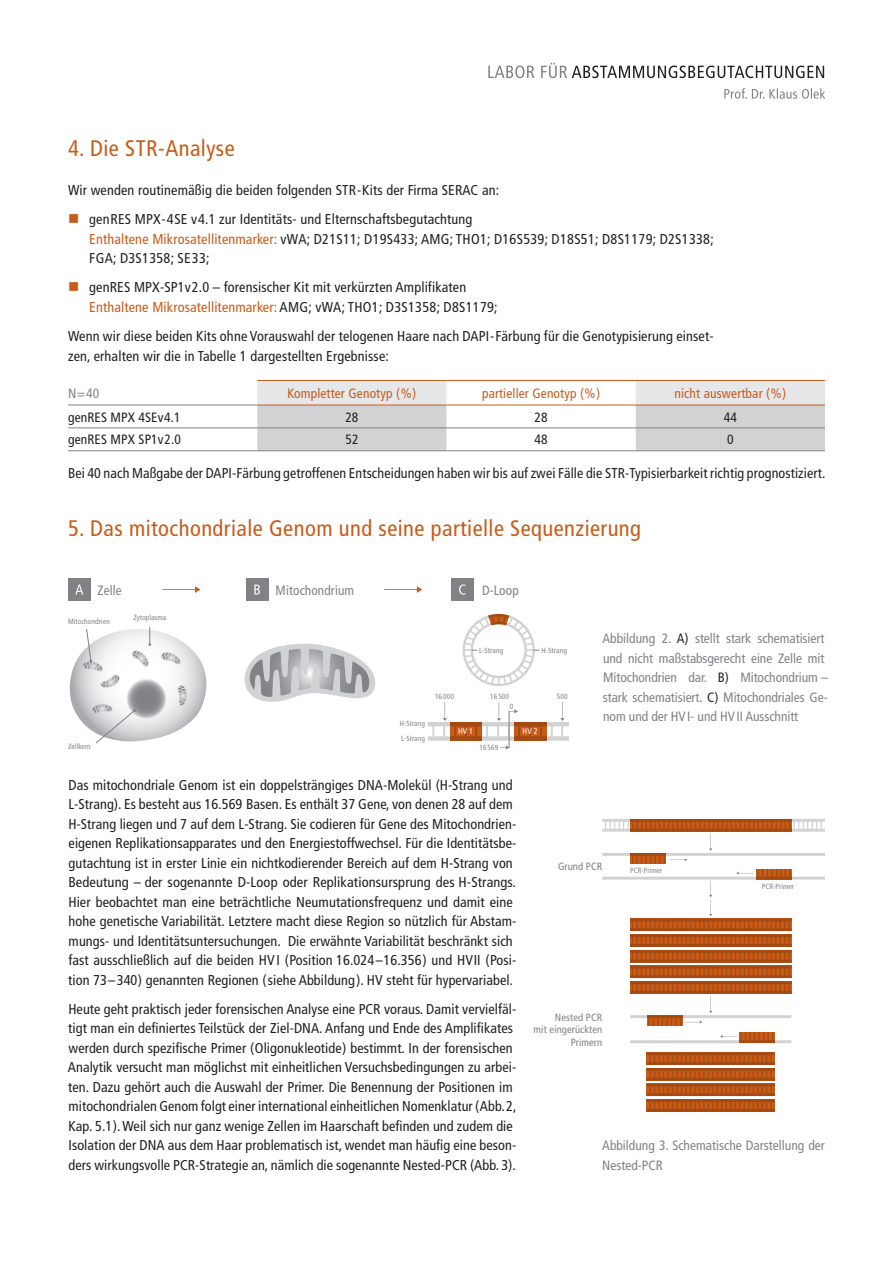
<style>
.page{position:relative;width:893px;height:1263px;background:#fff}
.page>*{position:absolute;margin:0;border:0;box-sizing:border-box;transform-origin:0 0}
.t1{font:condensed 22.5px "Frutiger LT Std";letter-spacing:.02em;color:#c85b18}
.t2{font:condensed 22.5px "Frutiger";letter-spacing:.02em;color:#c85b18}
.t3{font:condensed 14.25px/19.5px "Frutiger";letter-spacing:.005em;color:#231f20}
.t4{font:condensed 13.5px/19.5px "Frutiger";letter-spacing:-.005em;color:#808285}
.t5{font:condensed 13.5px "Frutiger";letter-spacing:.01em;color:#c85b18}
.t6{font:condensed 13.5px "Frutiger";letter-spacing:.01em;color:#231f20}
.t7{font:condensed 13.5px "Frutiger LT Std";letter-spacing:.01em;color:#808285}
.t8{font:condensed 10.5px/12.6px "Frutiger LT Std";letter-spacing:.01em;color:#808285;text-align:right}
.t9{font:condensed 8.25px "Frutiger LT Std";color:#fff}
.t10{font:condensed 7.5px "Frutiger LT Std";letter-spacing:.01em;color:#808285}
.s1{color:#c85b18}
.s2{color:#231f20}
</style>
<div class="page">
<hr style="left:602px;top:819px;width:223px;height:3px;background:#d1d2d4">
<hr style="left:602px;top:829px;width:223px;height:3px;background:#d1d2d4">
<div style="left:631px;top:819px;width:161px;height:13px;background:#a34a13"></div>
<div style="left:630px;top:918px;width:162px;height:13px;background:#a34a13"></div>
<svg style="left:647px;top:1052px;width:128px;height:13px;background:#b15014"></svg>
<svg style="left:630px;top:934px;width:162px;height:13px;background:#b15014"></svg>
<svg style="left:647px;top:1068px;width:128px;height:13px;background:#b15014"></svg>
<svg style="left:630px;top:950px;width:162px;height:12px;background:#b15014"></svg>
<svg style="left:647px;top:1083px;width:128px;height:13px;background:#b25014"></svg>
<svg style="left:630px;top:965px;width:162px;height:13px;background:#b25014"></svg>
<svg style="left:647px;top:1099px;width:128px;height:13px;background:#b15014"></svg>
<svg style="left:630px;top:981px;width:162px;height:13px"></svg>
<hr style="left:602px;top:853px;width:223px;height:3px;background:#d1d2d4">
<hr style="left:602px;top:877px;width:223px;height:3px;background:#d1d2d4">
<hr style="left:630px;top:1015px;width:161px;height:3px;background:#d1d2d4">
<svg style="left:632px;top:983px;width:158px;height:43px"></svg>
<hr style="left:630px;top:1040px;width:161px;height:3px;background:#d1d2d4">
<svg style="left:739px;top:1032px;width:36px;height:11px"></svg>
<svg style="left:720px;top:1032px;width:53px;height:9px"></svg>
<svg style="left:605px;top:821px;width:217px;height:108px"></svg>
<svg style="left:488px;top:63px;width:336px;height:15px"></svg>
<svg style="left:724px;top:88px;width:101px;height:11px"></svg>
<svg style="left:257px;top:381px;width:568px;height:69px"></svg>
<hr style="left:68px;top:405px;width:189px;height:1px;background:#808285">
<hr style="left:68px;top:427px;width:189px;height:1px;background:#808285">
<hr style="left:257px;top:427px;width:189px;height:1px;background:#808285">
<hr style="left:446px;top:427px;width:190px;height:1px;background:#808285">
<hr style="left:636px;top:427px;width:189px;height:1px;background:#808285">
<hr style="left:68px;top:450px;width:189px;height:1px;background:#808285">
<hr style="left:257px;top:450px;width:189px;height:1px;background:#808285">
<hr style="left:446px;top:450px;width:190px;height:1px;background:#808285">
<hr style="left:636px;top:450px;width:189px;height:1px;background:#808285">
<hr style="left:257px;top:380px;width:189px;height:1px;background:#c85b18">
<hr style="left:446px;top:380px;width:190px;height:1px;background:#c85b18">
<hr style="left:636px;top:380px;width:189px;height:1px;background:#c85b18">
<hr style="left:257px;top:405px;width:189px;height:1px;background:#c85b18">
<hr style="left:446px;top:405px;width:190px;height:1px;background:#c85b18">
<hr style="left:636px;top:405px;width:189px;height:1px;background:#c85b18">
<svg style="left:244px;top:644px;width:132px;height:58px"></svg>
<svg style="left:162px;top:586px;width:38px;height:7px"></svg>
<svg style="left:384px;top:586px;width:38px;height:7px"></svg>
<hr style="left:428px;top:722px;width:141px;height:4px;background:#d1d2d4">
<div style="left:428px;top:736px;width:141px;height:5px;background:#d1d2d4"></div>
<svg style="left:432px;top:726px;width:2px;height:10px"></svg>
<svg style="left:486px;top:726px;width:2px;height:10px"></svg>
<svg style="left:508px;top:725px;width:1px;height:12px"></svg>
<svg style="left:551px;top:726px;width:2px;height:10px"></svg>
<svg style="left:514px;top:722px;width:32px;height:19px"></svg>
<svg style="left:450px;top:722px;width:31px;height:19px"></svg>
<hr style="left:509px;top:711px;width:1px;height:37px;background:#808285">
<svg style="left:443px;top:702px;width:4px;height:35px"></svg>
<svg style="left:497px;top:702px;width:4px;height:35px"></svg>
<svg style="left:560px;top:702px;width:5px;height:35px"></svg>
<svg style="left:509px;top:709px;width:9px;height:4px"></svg>
<svg style="left:500px;top:745px;width:9px;height:5px"></svg>
<svg style="left:462px;top:614px;width:77px;height:72px"></svg>
<div style="left:68px;top:578px;width:23px;height:23px;background:#808285"></div>
<svg style="left:75px;top:585px;width:8px;height:9px"></svg>
<div style="left:246px;top:578px;width:22px;height:23px;background:#808285"></div>
<svg style="left:254px;top:585px;width:6px;height:9px"></svg>
<div style="left:451px;top:578px;width:22px;height:23px;background:#808285"></div>
<svg style="left:459px;top:584px;width:6px;height:11px"></svg>
<svg style="left:69px;top:627px;width:138px;height:117px"></svg>
<h1 class="t2" style="left:68px;top:135px;width:168px">4. Die STR-Analyse</h1>
<p class="t3" style="left:68px;top:180px;width:382px">Wir wenden routinemäßig die beiden folgenden STR -Kits der Firma SERA</p>
<p class="t3" style="left:471px;top:180px;width:30px">C an:</p>
<p class="t3" style="left:89px;top:209px;width:27px">gen RES</p>
<p class="t3" style="left:89px;top:209px;width:626px;text-indent:46px">MPX-4 SE v4.1 zur Identitäts- und Elternschaftsbegutachtung<br><span class="s1">Enthaltene Mikrosatellitenmarker:</span> vWA; D21S11; D19S433; AMG; THO1; D16S539; D18S51; D8S1179; D2S1338;<br>FGA; D3S1358; SE 33;</p>
<p class="t3" style="left:89px;top:278px;width:28px">genRES</p>
<p class="t3" style="left:89px;top:278px;width:410px;text-indent:45px">MPX-SP1v2.0 – forensischer Kit mit verkürzten Amplifikaten<br><span class="s1">Enthaltene Mikrosatellitenmarker:</span> AMG; vWA; THO1; D3S1358; D8S1179;</p>
<p class="t3" style="left:68px;top:326px;width:401px">Wenn wir diese beiden Kits ohne Vorauswahl der telogenen Haare nach DAPI</p>
<p class="t3" style="left:490px;top:326px;width:225px">-Färbung für die Genotypisierung einset-</p>
<p class="t3" style="left:68px;top:346px;width:322px">zen, erhalten wir die in Tabelle 1 dargestellten Ergebnisse:</p>
<p class="t7" style="left:68px;top:385px;width:33px">N=40</p>
<p class="t5" style="left:288px;top:385px;width:130px">Kompletter Genotyp (%)</p>
<p class="t5" style="left:482px;top:385px;width:120px">partieller Genotyp (%)</p>
<p class="t5" style="left:674px;top:385px;width:113px">nicht auswertbar (%)</p>
<p class="t6" style="left:68px;top:409px;width:27px">genRES</p>
<p class="t6" style="left:111px;top:409px;width:72px">MPX 4SEv4.1</p>
<p class="t6" style="left:345px;top:409px;width:15px">28</p>
<p class="t6" style="left:535px;top:409px;width:15px">28</p>
<p class="t6" style="left:724px;top:409px;width:15px">44</p>
<p class="t6" style="left:68px;top:432px;width:27px">genRES</p>
<p class="t6" style="left:111px;top:432px;width:72px">MPX SP1v2.0</p>
<p class="t6" style="left:345px;top:432px;width:15px">52</p>
<p class="t6" style="left:535px;top:432px;width:15px">48</p>
<p class="t6" style="left:727px;top:432px;width:8px">0</p>
<p class="t3" style="left:68px;top:463px;width:145px">Bei 40 nach Maßgabe der DAPI</p>
<p class="t3" style="left:232px;top:463px;width:595px">-Färbung getroffenen Entscheidungen haben wir bis auf zwei Fälle die STR-Typisierbarkeit richtig prognostiziert.</p>
<h1 class="t1" style="left:68px;top:515px;width:575px">5. Das mitochondriale Genom und seine partielle Sequenzierung</h1>
<p class="t7" style="left:98px;top:582px;width:26px">Zelle</p>
<p class="t7" style="left:276px;top:582px;width:80px">Mitochondrium</p>
<p class="t10" style="left:68px;top:617px;width:43px">Mitochondrien</p>
<p class="t10" style="left:133px;top:613px;width:34px">Zytoplasma</p>
<p class="t10" style="left:68px;top:742px;width:24px">Zellkern</p>
<p class="t7" style="left:482px;top:582px;width:38px">D-Loop</p>
<p class="t10" style="left:479px;top:646px;width:26px">L-Strang</p>
<p class="t10" style="left:541px;top:646px;width:27px">H-Strang</p>
<p class="t10" style="left:400px;top:719px;width:26px">H-Strang</p>
<p class="t10" style="left:401px;top:734px;width:25px">L-Strang</p>
<p class="t10" style="left:435px;top:692px;width:20px">16 000</p>
<p class="t10" style="left:490px;top:692px;width:20px">16 500</p>
<p class="t10" style="left:557px;top:692px;width:12px">500</p>
<p class="t10" style="left:510px;top:702px;width:5px">0</p>
<p class="t9" style="left:458px;top:726px;width:17px">HV 1</p>
<p class="t9" style="left:523px;top:726px;width:17px">HV 2</p>
<p class="t10" style="left:479px;top:743px;width:20px">16 569</p>
<p class="t4" style="left:602px;top:629px;width:227px">Abbildung 2. <span class="s2">A )</span> stellt stark schematisiert und nicht maßstabsgerecht eine Zelle mit Mitochondrien dar. <span class="s2">B)</span> Mitochondrium – stark schematisiert. <span class="s2">C)</span> Mitochondriales Ge&shy;nom und der HV I- und HV II Ausschnitt</p>
<p class="t3" style="left:68px;top:775px;width:450px">Das mitochondriale Genom ist ein doppelsträngiges DNA-Molekül (H-Strang und L-Strang). Es besteht aus 16.569 Basen. Es enthält 37 Gene, von denen 28 auf dem H-Strang liegen und 7 auf dem L-Strang. Sie codieren für Gene des Mitochondrien&shy;eigenen Replikationsapparates und den Energiestoffwechsel. Für die Identitätsbe&shy;gutachtung ist in erster Linie ein nichtkodierender Bereich auf dem H-Strang von Bedeutung – der sogenannte D-Loop oder Replikationsursprung des H-Strangs.<br>Hier beobachtet man eine beträchtliche Neumutationsfrequenz und damit eine hohe genetische Variabilität. Letztere macht diese Region so nützlich für Abstam&shy;mungs- und Identitätsuntersuchungen. Die erwähnte Variabilität beschränkt sich fast ausschließlich auf die beiden HV I ( Position 16.024 –16.356 ) und HV II ( Posi&shy;tion 73 – 340) genannten Regionen ( siehe Abbildung ). HV steht für hypervariabel.</p>
<p class="t3" style="left:68px;top:999px;width:450px">Heute geht praktisch jeder forensischen Analyse eine PCR voraus. Damit vervielfäl&shy;tigt man ein definiertes Teilstück der Ziel-DNA. Anfang und Ende des Amplifikates werden durch spezifische Primer ( Oligonukleotide) bestimmt. In der forensischen Analytik versucht man möglichst mit einheitlichen Versuchsbedingungen zu arbei&shy;ten. Dazu gehört auch die Auswahl der Primer. Die Benennung der Positionen im mitochondrialen Genom folgt einer international einheitlichen Nomenklatur ( Abb.2, Kap. 5.1). Weil sich nur ganz wenige Zellen im Haarschaft befinden und zudem die Isolation der DNA</p>
<p class="t3" style="left:69px;top:1136px;width:449px;text-align:right">aus dem Haar problematisch ist, wendet man häufig eine beson-<br>ders wirkungsvolle PCR-Strategie an, nämlich die sogenannte Nested-PCR (Abb. 3).</p>
<p class="t8" style="left:558px;top:860px;width:46px">Grund PCR</p>
<p class="t10" style="left:630px;top:865px;width:34px">PCR-Primer</p>
<p class="t8" style="left:534px;top:1011px;width:70px">Nested PCR<br>mit eingerückten<br>Primern</p>
<p class="t10" style="left:762px;top:882px;width:34px">PCR-Primer</p>
<p class="t4" style="left:602px;top:1136px;width:224px">Abbildung 3. Schematische Darstellung der<br>Nested-PCR</p>
</div>
